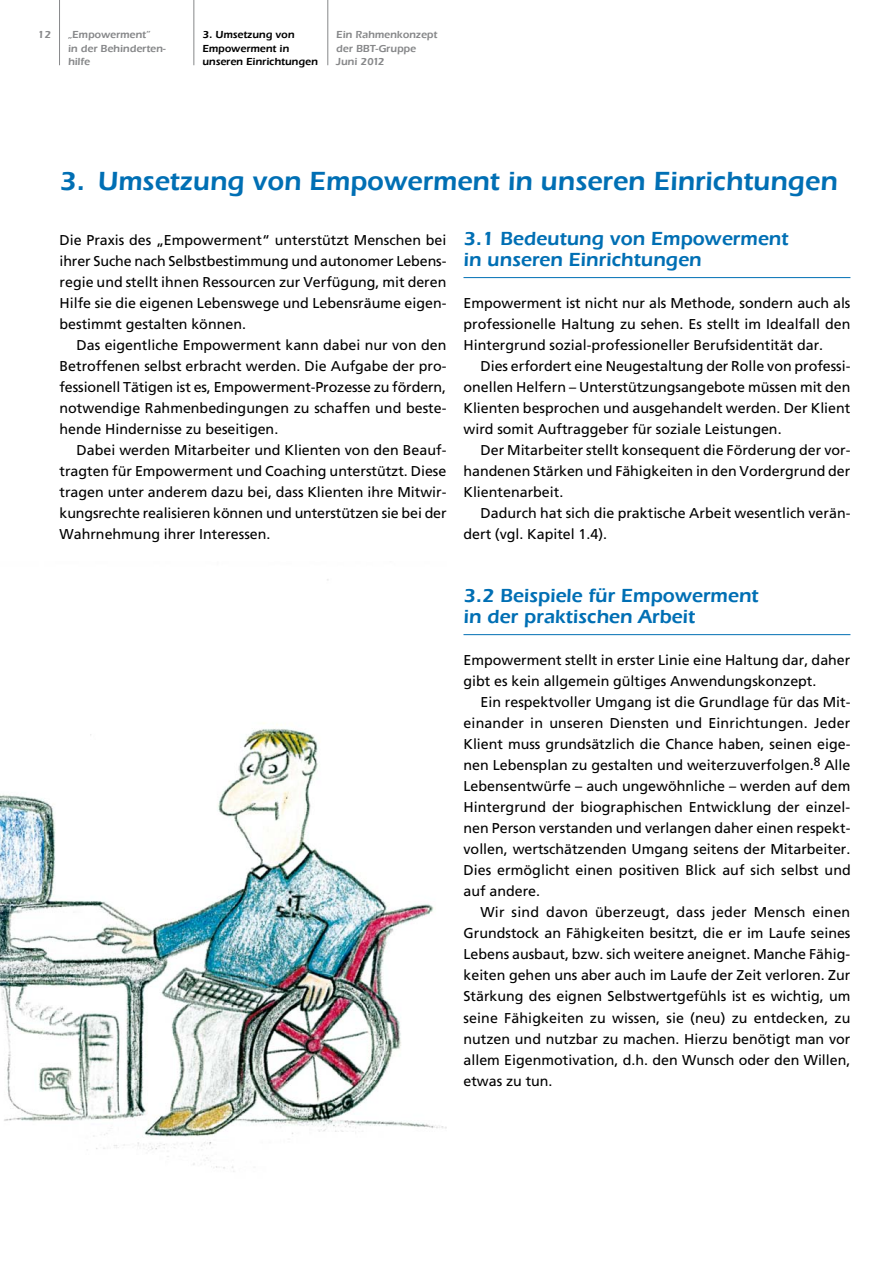
<style>
.page{position:relative;width:893px;height:1263px;background:#fff}
.page>*{position:absolute;margin:0;border:0;box-sizing:border-box;transform-origin:0 0}
.t1{font:600 27px "ITC Eras LT";color:#006fb4}
.t2{font:600 19.5px/21px "ITC Eras LT";color:#006fb4}
.t3{font:14.25px/21px "Frutiger";color:#000;text-align:justify}
.t4{font:600 10.5px/13.5px "ITC Eras LT";color:#87888a}
.t5{font:600 10.5px/13.5px "ITC Eras LT";color:#000}
</style>
<div class="page">
<hr style="left:327px;top:0;width:1px;height:65px;background:#87888a">
<hr style="left:59px;top:0;width:1px;height:65px;background:#87888a">
<hr style="left:193px;top:0;width:1px;height:65px;background:#87888a">
<hr style="left:463px;top:277px;width:387px;height:1px;background:#006fb4">
<hr style="left:463px;top:634px;width:387px;height:1px;background:#006fb4">
<img style="left:0;top:579px;width:446px;height:593px">
<p class="t4" style="left:38px;top:28px;width:15px">12</p>
<p class="t4" style="left:336px;top:28px;width:103px">Ein Rahmenkonzept der BBT-Gruppe<br>Juni 2012</p>
<p class="t5" style="left:202px;top:28px;width:117px">3. Umsetzung von<br>Empowerment in unseren Einrichtungen</p>
<p class="t4" style="left:68px;top:28px;width:99px">„Empowerment”<br>in der Behinderten&shy;hilfe</p>
<h1 class="t1" style="left:60px;top:165px;width:779px">3. Umsetzung von Empowerment in unseren Einrichtungen</h1>
<p class="t3" style="left:60px;top:230px;width:388px">Die Praxis des „Empowerment“ unterstützt Menschen bei ihrer Suche nach Selbstbestimmung und autonomer Lebens&shy;regie und stellt ihnen Ressourcen zur Verfügung, mit deren Hilfe sie die eigenen Lebenswege und Lebensräume eigen&shy;bestimmt gestalten können.</p>
<p class="t3" style="left:60px;top:335px;width:388px;text-indent:17px">Das eigentliche Empowerment kann dabei nur von den Betroffenen selbst erbracht werden. Die Aufgabe der pro&shy;fessionell Tätigen ist es, Empowerment-Prozesse zu fördern, notwendige Rahmenbedingungen zu schaffen und beste&shy;hende Hindernisse zu beseitigen.</p>
<p class="t3" style="left:60px;top:440px;width:389px;text-indent:17px">Dabei werden Mitarbeiter und Klienten von den Beauf&shy;tragten für Empowerment und Coaching unterstützt. Diese tragen unter anderem dazu bei, dass Klienten ihre Mitwir&shy;kungsrechte realisieren können und unterstützen sie bei der Wahrnehmung ihrer Interessen.</p>
<h2 class="t2" style="left:463px;top:228px;width:326px">3.1 Bedeutung von Empowerment in unseren Einrichtungen</h2>
<p class="t3" style="left:463px;top:293px;width:388px">Empowerment ist nicht nur als Methode, sondern auch als professionelle Haltung zu sehen. Es stellt im Idealfall den Hintergrund sozial-professioneller Berufsidentität dar.</p>
<p class="t3" style="left:463px;top:356px;width:388px;text-indent:17px">Dies erfordert eine Neugestaltung der Rolle von professi&shy;onellen Helfern – Unterstützungsangebote müssen mit den Klienten besprochen und ausgehandelt werden. Der Klient wird somit Auftraggeber für soziale Leistungen.</p>
<p class="t3" style="left:463px;top:440px;width:388px;text-indent:17px">Der Mitarbeiter stellt konsequent die Förderung der vor&shy;handenen Stärken und Fähigkeiten in den Vordergrund der Klientenarbeit.</p>
<p class="t3" style="left:463px;top:503px;width:388px;text-indent:17px">Dadurch hat sich die praktische Arbeit wesentlich verän&shy;dert (vgl. Kapitel 1.4).</p>
<h2 class="t2" style="left:463px;top:585px;width:296px">3.2 Beispiele für Empowerment in der praktischen Arbeit</h2>
<p class="t3" style="left:463px;top:650px;width:388px">Empowerment stellt in erster Linie eine Haltung dar, daher gibt es kein allgemein gültiges Anwendungskonzept.</p>
<p class="t3" style="left:463px;top:692px;width:389px;text-indent:17px">Ein respektvoller Umgang ist die Grundlage für das Mit&shy;einander in unseren Diensten und Einrichtungen. Jeder Klient muss grundsätzlich die Chance haben, seinen eige&shy;nen Lebensplan zu gestalten und weiterzuverfolgen.<sup>8</sup> Alle Lebensentwürfe – auch ungewöhnliche – werden auf dem Hintergrund der biographischen Entwicklung der einzel&shy;nen Person verstanden und verlangen daher einen respekt&shy;vollen, wertschätzenden Umgang seitens der Mitarbeiter.<br>Dies ermöglicht einen positiven Blick auf sich selbst und auf andere.</p>
<p class="t3" style="left:463px;top:902px;width:389px;text-indent:17px">Wir sind davon überzeugt, dass jeder Mensch einen Grundstock an Fähigkeiten besitzt, die er im Laufe seines Lebens ausbaut, bzw. sich weitere aneignet. Manche Fähig&shy;keiten gehen uns aber auch im Laufe der Zeit verloren. Zur Stärkung des eignen Selbstwertgefühls ist es wichtig, um seine Fähigkeiten zu wissen, sie (neu) zu entdecken, zu nutzen und nutzbar zu machen. Hierzu benötigt man vor allem Eigenmotivation, d.h. den Wunsch oder den Willen, etwas zu tun.</p>
</div>
